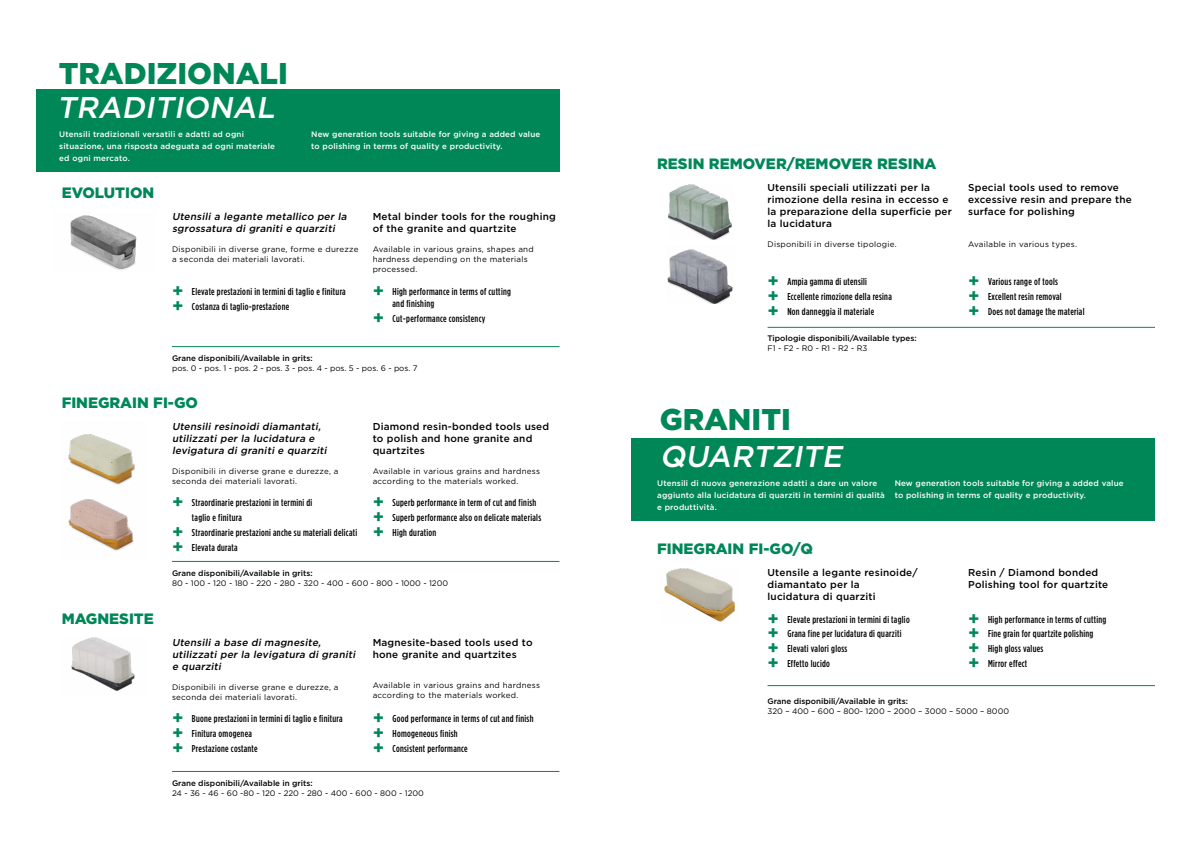
<style>
.page{position:relative;width:1191px;height:842px;background:#fff}
.page>*{position:absolute;margin:0;border:0;box-sizing:border-box;transform-origin:0 0}
.t1{font:italic 500 30px "Gotham";color:#fff}
.t2{font:900 30px "Gotham";color:#008758}
.t3{font:900 15px "Gotham";color:#008758}
.t4{font:500 10px/14.8px "Gotham Cond";letter-spacing:.03em;color:#000}
.t5{font:500 10px/12px "Gotham";letter-spacing:.02em;color:#000}
.t6{font:italic 500 10px/12px "Gotham";color:#000}
.t7{font:8px/10px "Gotham";letter-spacing:.03em;color:#000}
.t8{font:500 8px/12px "Gotham";letter-spacing:.02em;color:#fff}
.t9{font:8px "Gotham";color:#000}
.t10{font:500 8px "Gotham";color:#000}
.s1{font-family:"Gotham";font-weight:700;font-size:18px;color:#008758}
</style>
<div class="page">
<img style="left:664px;top:568px;width:71px;height:54px">
<img style="left:668px;top:184px;width:64px;height:56px">
<img style="left:667px;top:249px;width:66px;height:55px">
<hr style="left:767px;top:327px;width:388px;height:1px;background:#008758">
<hr style="left:767px;top:685px;width:388px;height:1px;background:#008758">
<div style="left:631px;top:438px;width:524px;height:83px;background:#008758"></div>
<div style="left:36px;top:89px;width:523px;height:83px;background:#008758"></div>
<img style="left:70px;top:215px;width:67px;height:55px">
<hr style="left:172px;top:346px;width:387px;height:1px;background:#008758">
<hr style="left:172px;top:561px;width:387px;height:1px;background:#008758">
<hr style="left:172px;top:771px;width:387px;height:1px;background:#008758">
<img style="left:71px;top:638px;width:64px;height:53px">
<img style="left:68px;top:499px;width:66px;height:52px">
<img style="left:68px;top:434px;width:67px;height:51px">
<h1 class="t2" style="left:59px;top:52px;width:231px">TRADIZIONALI</h1>
<h1 class="t1" style="left:57px;top:88px;width:226px">TRADITIONAL</h1>
<p class="t8" style="left:59px;top:128px;width:217px">Utensili tradizionali versatili e adatti ad ogni situazione, una risposta adeguata ad ogni materiale ed ogni mercato.</p>
<h2 class="t3" style="left:62px;top:182px;width:94px">EVOLUTION</h2>
<p class="t8" style="left:311px;top:128px;width:230px">New generation tools suitable for giving a added value to polishing in terms of quality e productivity.</p>
<p class="t6" style="left:172px;top:210px;width:178px">Utensili a legante metallico per la sgrossatura di graniti e quarziti</p>
<p class="t7" style="left:172px;top:244px;width:188px">Disponibili in diverse grane, forme e durezze a seconda dei materiali lavorati.</p>
<p class="t4" style="left:172px;top:284px;width:175px"><span class="s1">+</span> Elevate prestazioni in termini di taglio e finitura <span class="s1">+</span> Costanza di taglio-prestazione</p>
<p class="t5" style="left:373px;top:210px;width:185px">Metal binder tools for the roughing of the granite and quartzite</p>
<p class="t7" style="left:373px;top:244px;width:163px">Available in various grains, shapes and hardness depending on the materials processed.</p>
<p class="t4" style="left:392px;top:286px;width:120px;line-height:12px;text-indent:-20px"><span class="s1">+</span> High performance in terms of cutting and finishing</p>
<p class="t4" style="left:373px;top:311px;width:114px"><span class="s1">+</span> Cut-performance consistency</p>
<p class="t10" style="left:172px;top:353px;width:142px">Grane disponibili/Available in grits:</p>
<p class="t9" style="left:172px;top:363px;width:247px">pos. 0 - pos. 1 - pos. 2 - pos. 3 - pos. 4 - pos. 5 - pos. 6 - pos. 7</p>
<h2 class="t3" style="left:62px;top:392px;width:138px">FINEGRAIN FI-GO</h2>
<p class="t6" style="left:172px;top:420px;width:158px">Utensili resinoidi diamantati, utilizzati per la lucidatura e levigatura di graniti e quarziti</p>
<p class="t7" style="left:172px;top:466px;width:168px">Disponibili in diverse grane e durezze, a seconda dei materiali lavorati.</p>
<p class="t4" style="left:172px;top:495px;width:142px"><span class="s1">+</span> Straordinarie prestazioni in termini di</p>
<p class="t4" style="left:192px;top:510px;width:51px">taglio e finitura</p>
<p class="t4" style="left:172px;top:525px;width:187px"><span class="s1">+</span> Straordinarie prestazioni anche su materiali delicati</p>
<p class="t4" style="left:172px;top:540px;width:67px"><span class="s1">+</span> Elevata durata</p>
<p class="t5" style="left:373px;top:420px;width:178px">Diamond resin-bonded tools used to polish and hone granite and quartzites</p>
<p class="t7" style="left:373px;top:466px;width:169px">Available in various grains and hardness according to the materials worked.</p>
<p class="t4" style="left:373px;top:495px;width:170px"><span class="s1">+</span> Superb performance in term of cut and finish <span class="s1">+</span> Superb performance also on delicate materials <span class="s1">+</span> High duration</p>
<h2 class="t3" style="left:62px;top:608px;width:94px">MAGNESITE</h2>
<p class="t10" style="left:172px;top:567px;width:142px">Grane disponibili/Available in grits:</p>
<p class="t9" style="left:172px;top:578px;width:278px">80 - 100 - 120 - 180 - 220 - 280 - 320 - 400 - 600 - 800 - 1000 - 1200</p>
<p class="t6" style="left:172px;top:636px;width:187px">Utensili a base di magnesite, utilizzati per la levigatura di graniti e quarziti</p>
<p class="t7" style="left:172px;top:682px;width:168px">Disponibili in diverse grane e durezze, a seconda dei materiali lavorati.</p>
<p class="t4" style="left:172px;top:711px;width:172px"><span class="s1">+</span> Buone prestazioni in termini di taglio e finitura <span class="s1">+</span> Finitura omogenea<br><span class="s1">+</span> Prestazione costante</p>
<p class="t5" style="left:373px;top:636px;width:161px">Magnesite-based tools used to hone granite and quartzites</p>
<p class="t7" style="left:373px;top:680px;width:169px">Available in various grains and hardness according to the materials worked.</p>
<p class="t4" style="left:373px;top:711px;width:162px"><span class="s1">+</span> Good performance in terms of cut and finish <span class="s1">+</span> Homogeneous finish<br><span class="s1">+</span> Consistent performance</p>
<p class="t10" style="left:172px;top:777px;width:142px">Grane disponibili/Available in grits:</p>
<p class="t9" style="left:172px;top:788px;width:253px">24 - 36 - 46 - 60 -80 - 120 - 220 - 280 - 400 - 600 - 800 - 1200</p>
<h2 class="t3" style="left:657px;top:154px;width:281px">RESIN REMOVER/REMOVER RESINA</h2>
<p class="t5" style="left:767px;top:182px;width:186px">Utensili speciali utilizzati per la rimozione della resina in eccesso e la preparazione della superficie per la lucidatura</p>
<p class="t7" style="left:767px;top:239px;width:131px">Disponibili in diverse tipologie.</p>
<p class="t5" style="left:968px;top:182px;width:165px">Special tools used to remove excessive resin and prepare the surface for polishing</p>
<p class="t7" style="left:968px;top:239px;width:110px">Available in various types.</p>
<p class="t4" style="left:767px;top:274px;width:126px"><span class="s1">+</span> Ampia gamma di utensili<br><span class="s1">+</span> Eccellente rimozione della resina <span class="s1">+</span> Non danneggia il materiale</p>
<p class="t4" style="left:968px;top:274px;width:118px"><span class="s1">+</span> Various range of tools<br><span class="s1">+</span> Excellent resin removal<br><span class="s1">+</span> Does not damage the material</p>
<p class="t10" style="left:767px;top:333px;width:151px">Tipologie disponibili/Available types:</p>
<p class="t9" style="left:767px;top:343px;width:101px">F1 - F2 - R0 - R1 - R2 - R3</p>
<h1 class="t2" style="left:660px;top:398px;width:133px">GRANITI</h1>
<h1 class="t1" style="left:660px;top:437px;width:190px">QUARTZITE</h1>
<p class="t8" style="left:657px;top:477px;width:229px">Utensili di nuova generazione adatti a dare un valore aggiunto alla lucidatura di quarziti in termini di qualità e produttività.</p>
<p class="t8" style="left:894px;top:477px;width:230px">New generation tools suitable for giving a added value to polishing in terms of quality e productivity.</p>
<h2 class="t3" style="left:657px;top:538px;width:157px">FINEGRAIN FI-GO/Q</h2>
<p class="t5" style="left:767px;top:566px;width:152px">Utensile a legante resinoide/ diamantato per la<br>lucidatura di quarziti</p>
<p class="t5" style="left:968px;top:566px;width:142px">Resin / Diamond bonded<br>Polishing tool for quartzite</p>
<p class="t4" style="left:767px;top:612px;width:144px"><span class="s1">+</span> Elevate prestazioni in termini di taglio <span class="s1">+</span> Grana fine per lucidatura di quarziti <span class="s1">+</span> Elevati valori gloss<br><span class="s1">+</span> Effetto lucido</p>
<p class="t4" style="left:968px;top:612px;width:140px"><span class="s1">+</span> High performance in terms of cutting <span class="s1">+</span> Fine grain for quartzite polishing <span class="s1">+</span> High gloss values<br><span class="s1">+</span> Mirror effect</p>
<p class="t10" style="left:767px;top:696px;width:142px">Grane disponibili/Available in grits:</p>
<p class="t9" style="left:767px;top:706px;width:243px">320 – 400 – 600 – 800- 1200 – 2000 – 3000 – 5000 – 8000</p>
</div>
